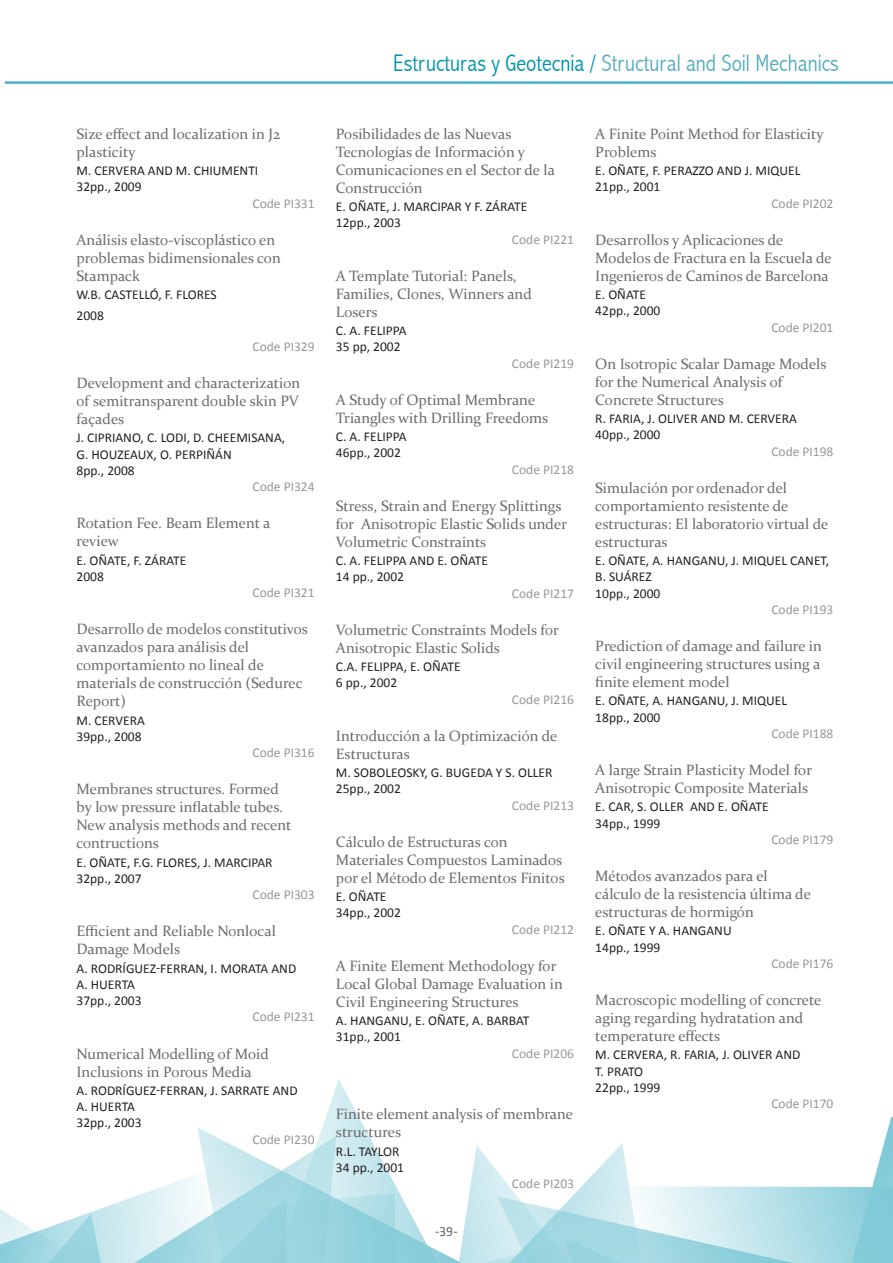
<style>
.page{position:relative;width:893px;height:1263px;background:#fff}
.page>*{position:absolute;margin:0;border:0;box-sizing:border-box;transform-origin:0 0}
.t1{font:300 condensed 24px "Abadi";color:#55acc1}
.publicacio_PI{font:15px/18px "Constantia";color:#6c6d70}
.autors_PI{font:13.5px/16.2px "Calibri";color:#231f20}
.preu{font:13.5px "Calibri";color:#231f20}
.code{font:13.5px "Calibri";color:#95979a}
.autors{font:13.5px "Calibri";color:#231f20}
.t2{font:13.5px "Klavika";color:#636366}
.txt{font:13.5px "Calibri";color:#231f20}
.s1{color:#0095b0}
</style>
<div class="page">
<hr style="left:5px;top:82px;width:888px;height:1px;background:#0095b0">
<hr style="left:5px;top:83px;width:888px;height:1px;background:#0095b0">
<svg style="left:0;top:1092px;width:893px;height:171px"></svg>
<p class="publicacio_PI" style="left:77px;top:124px;width:205px">Size effect and localization in J2 plasticity</p>
<p class="autors_PI" style="left:77px;top:162px;width:183px">M. CERVERA AND M. CHIUMENTI</p>
<p class="preu" style="left:77px;top:178px;width:67px">32pp., 2009</p>
<p class="code" style="left:253px;top:195px;width:64px">Code PI331</p>
<p class="publicacio_PI" style="left:77px;top:230px;width:206px">Análisis elasto-viscoplástico en problemas bidimensionales con<br>Stampack</p>
<p class="autors" style="left:77px;top:286px;width:142px">W.B. CASTELLÓ, F. FLORES</p>
<p class="txt" style="left:77px;top:307px;width:29px">2008</p>
<p class="code" style="left:253px;top:338px;width:64px">Code PI329</p>
<p class="publicacio_PI" style="left:77px;top:373px;width:225px;text-align:justify">Development and characterization of semitransparent double skin PV façades</p>
<p class="autors_PI" style="left:77px;top:429px;width:210px">J. CIPRIANO, C. LODI, D. CHEEMISANA,<br>G. HOUZEAUX, O. PERPIÑÁN</p>
<p class="preu" style="left:77px;top:462px;width:60px">8pp., 2008</p>
<p class="code" style="left:253px;top:478px;width:64px">Code PI324</p>
<p class="publicacio_PI" style="left:77px;top:513px;width:195px">Rotation Fee. Beam Element a review</p>
<p class="autors_PI" style="left:77px;top:551px;width:111px">E. OÑATE, F. ZÁRATE</p>
<p class="preu" style="left:77px;top:568px;width:29px">2008</p>
<p class="code" style="left:253px;top:584px;width:64px">Code PI321</p>
<p class="publicacio_PI" style="left:77px;top:619px;width:233px">Desarrollo de modelos constitutivos avanzados para análisis del comportamiento no lineal de materials de construcción (Sedurec<br>Report)</p>
<p class="autors_PI" style="left:77px;top:711px;width:70px">M. CERVERA</p>
<p class="preu" style="left:77px;top:728px;width:67px">39pp., 2008</p>
<p class="code" style="left:253px;top:744px;width:64px">Code PI316</p>
<p class="publicacio_PI" style="left:77px;top:779px;width:216px">Membranes structures. Formed by low pressure inflatable tubes.<br>New analysis methods and recent contructions</p>
<p class="autors_PI" style="left:77px;top:853px;width:197px">E. OÑATE, F.G. FLORES, J. MARCIPAR</p>
<p class="preu" style="left:77px;top:870px;width:67px">32pp., 2007</p>
<p class="code" style="left:253px;top:886px;width:64px">Code PI303</p>
<p class="publicacio_PI" style="left:77px;top:921px;width:201px">Efficient and Reliable Nonlocal<br>Damage Models</p>
<p class="autors_PI" style="left:77px;top:959px;width:221px">A. RODRÍGUEZ-FERRAN, I. MORATA AND<br>A. HUERTA</p>
<p class="preu" style="left:77px;top:992px;width:67px">37pp., 2003</p>
<p class="code" style="left:253px;top:1008px;width:64px">Code PI231</p>
<p class="publicacio_PI" style="left:77px;top:1044px;width:194px">Numerical Modelling of Moid<br>Inclusions in Porous Media</p>
<p class="autors_PI" style="left:77px;top:1082px;width:223px">A. RODRÍGUEZ-FERRAN, J. SARRATE AND<br>A. HUERTA</p>
<p class="preu" style="left:77px;top:1114px;width:67px">32pp., 2003</p>
<p class="code" style="left:253px;top:1131px;width:64px">Code PI230</p>
<h1 class="t1" style="left:393px;top:49px;width:447px"><span class="s1">Estructuras y Geotecnia /</span> Structural and Soil Mechanics</h1>
<p class="publicacio_PI" style="left:336px;top:124px;width:221px">Posibilidades de las Nuevas<br>Tecnologías de Información y<br>Comunicaciones en el Sector de la<br>Construcción</p>
<p class="autors_PI" style="left:336px;top:198px;width:193px">E. OÑATE, J. MARCIPAR Y F. ZÁRATE</p>
<p class="preu" style="left:336px;top:214px;width:67px">12pp., 2003</p>
<p class="code" style="left:512px;top:231px;width:64px">Code PI221</p>
<p class="publicacio_PI" style="left:336px;top:266px;width:197px">A Template Tutorial: Panels,<br>Families, Clones, Winners and<br>Losers</p>
<p class="autors_PI" style="left:336px;top:322px;width:72px">C. A. FELIPPA</p>
<p class="preu" style="left:336px;top:338px;width:66px">35 pp, 2002</p>
<p class="code" style="left:512px;top:355px;width:64px">Code PI219</p>
<p class="publicacio_PI" style="left:336px;top:390px;width:214px">A Study of Optimal Membrane<br>Triangles with Drilling Freedoms</p>
<p class="autors_PI" style="left:336px;top:428px;width:72px">C. A. FELIPPA</p>
<p class="preu" style="left:336px;top:444px;width:67px">46pp., 2002</p>
<p class="code" style="left:512px;top:461px;width:64px">Code PI218</p>
<p class="publicacio_PI" style="left:336px;top:496px;width:233px">Stress, Strain and Energy Splittings for Anisotropic Elastic Solids under<br>Volumetric Constraints</p>
<p class="autors_PI" style="left:336px;top:552px;width:154px">C. A. FELIPPA AND E. OÑATE</p>
<p class="preu" style="left:336px;top:568px;width:70px">14 pp., 2002</p>
<p class="code" style="left:512px;top:585px;width:64px">Code PI217</p>
<p class="publicacio_PI" style="left:336px;top:620px;width:225px">Volumetric Constraints Models for<br>Anisotropic Elastic Solids</p>
<p class="autors_PI" style="left:336px;top:658px;width:126px">C.A. FELIPPA, E. OÑATE</p>
<p class="preu" style="left:336px;top:674px;width:63px">6 pp., 2002</p>
<p class="code" style="left:512px;top:691px;width:64px">Code PI216</p>
<p class="publicacio_PI" style="left:336px;top:726px;width:223px">Introducción a la Optimización de<br>Estructuras</p>
<p class="autors_PI" style="left:336px;top:764px;width:218px">M. SOBOLEOSKY, G. BUGEDA Y S. OLLER</p>
<p class="preu" style="left:336px;top:780px;width:67px">25pp., 2002</p>
<p class="code" style="left:512px;top:797px;width:64px">Code PI213</p>
<p class="publicacio_PI" style="left:336px;top:832px;width:230px">Cálculo de Estructuras con<br>Materiales Compuestos Laminados por el Método de Elementos Finitos</p>
<p class="autors_PI" style="left:336px;top:888px;width:52px">E. OÑATE</p>
<p class="preu" style="left:336px;top:904px;width:67px">34pp., 2002</p>
<p class="code" style="left:512px;top:921px;width:64px">Code PI212</p>
<p class="publicacio_PI" style="left:336px;top:956px;width:228px">A Finite Element Methodology for<br>Local Global Damage Evaluation in<br>Civil Engineering Structures</p>
<p class="autors_PI" style="left:336px;top:1012px;width:195px">A. HANGANU, E. OÑATE, A. BARBAT</p>
<p class="preu" style="left:336px;top:1028px;width:67px">31pp., 2001</p>
<p class="code" style="left:512px;top:1045px;width:64px">Code PI206</p>
<p class="publicacio_PI" style="left:336px;top:1104px;width:239px">Finite element analysis of membrane structures</p>
<p class="autors_PI" style="left:336px;top:1142px;width:65px">R.L. TAYLOR</p>
<p class="preu" style="left:336px;top:1159px;width:70px">34 pp., 2001</p>
<p class="code" style="left:512px;top:1175px;width:64px">Code PI203</p>
<p class="t2" style="left:435px;top:1224px;width:25px">-39-</p>
<p class="publicacio_PI" style="left:595px;top:124px;width:230px">A Finite Point Method for Elasticity<br>Problems</p>
<p class="autors_PI" style="left:595px;top:162px;width:207px">E. OÑATE, F. PERAZZO AND J. MIQUEL</p>
<p class="preu" style="left:595px;top:178px;width:67px">21pp., 2001</p>
<p class="code" style="left:771px;top:195px;width:64px">Code PI202</p>
<p class="publicacio_PI" style="left:595px;top:230px;width:238px">Desarrollos y Aplicaciones de<br>Modelos de Fractura en la Escuela de<br>Ingenieros de Caminos de Barcelona</p>
<p class="autors_PI" style="left:595px;top:286px;width:52px">E. OÑATE</p>
<p class="preu" style="left:595px;top:302px;width:67px">42pp., 2000</p>
<p class="code" style="left:771px;top:319px;width:64px">Code PI201</p>
<p class="publicacio_PI" style="left:595px;top:354px;width:233px">On Isotropic Scalar Damage Models for the Numerical Analysis of<br>Concrete Structures</p>
<p class="autors_PI" style="left:595px;top:410px;width:203px">R. FARIA, J. OLIVER AND M. CERVERA</p>
<p class="preu" style="left:595px;top:426px;width:67px">40pp., 2000</p>
<p class="code" style="left:771px;top:443px;width:64px">Code PI198</p>
<p class="publicacio_PI" style="left:595px;top:478px;width:235px">Simulación por ordenador del comportamiento resistente de estructuras: El laboratorio virtual de estructuras</p>
<p class="autors_PI" style="left:595px;top:552px;width:235px">E. OÑATE, A. HANGANU, J. MIQUEL CANET,<br>B. SUÁREZ</p>
<p class="preu" style="left:595px;top:585px;width:67px">10pp., 2000</p>
<p class="code" style="left:771px;top:601px;width:64px">Code PI193</p>
<p class="publicacio_PI" style="left:595px;top:636px;width:228px;text-align:justify">Prediction of damage and failure in civil engineering structures using a finite element model</p>
<p class="autors_PI" style="left:595px;top:692px;width:193px">E. OÑATE, A. HANGANU, J. MIQUEL</p>
<p class="preu" style="left:595px;top:709px;width:67px">18pp., 2000</p>
<p class="code" style="left:771px;top:725px;width:64px">Code PI188</p>
<p class="publicacio_PI" style="left:595px;top:760px;width:218px">A large Strain Plasticity Model for<br>Anisotropic Composite Materials</p>
<p class="autors_PI" style="left:595px;top:798px;width:175px">E. CAR, S. OLLER AND E. OÑATE</p>
<p class="preu" style="left:595px;top:815px;width:67px">34pp., 1999</p>
<p class="code" style="left:771px;top:831px;width:64px">Code PI179</p>
<p class="publicacio_PI" style="left:595px;top:866px;width:217px">Métodos avanzados para el cálculo de la resistencia última de estructuras de hormigón</p>
<p class="autors_PI" style="left:595px;top:922px;width:138px">E. OÑATE Y A. HANGANU</p>
<p class="preu" style="left:595px;top:939px;width:67px">14pp., 1999</p>
<p class="code" style="left:771px;top:955px;width:64px">Code PI176</p>
<p class="publicacio_PI" style="left:595px;top:990px;width:228px">Macroscopic modelling of concrete aging regarding hydratation and temperature effects</p>
<p class="autors_PI" style="left:595px;top:1046px;width:207px">M. CERVERA, R. FARIA, J. OLIVER AND<br>T. PRATO</p>
<p class="preu" style="left:595px;top:1079px;width:67px">22pp., 1999</p>
<p class="code" style="left:771px;top:1095px;width:64px">Code PI170</p>
</div>
